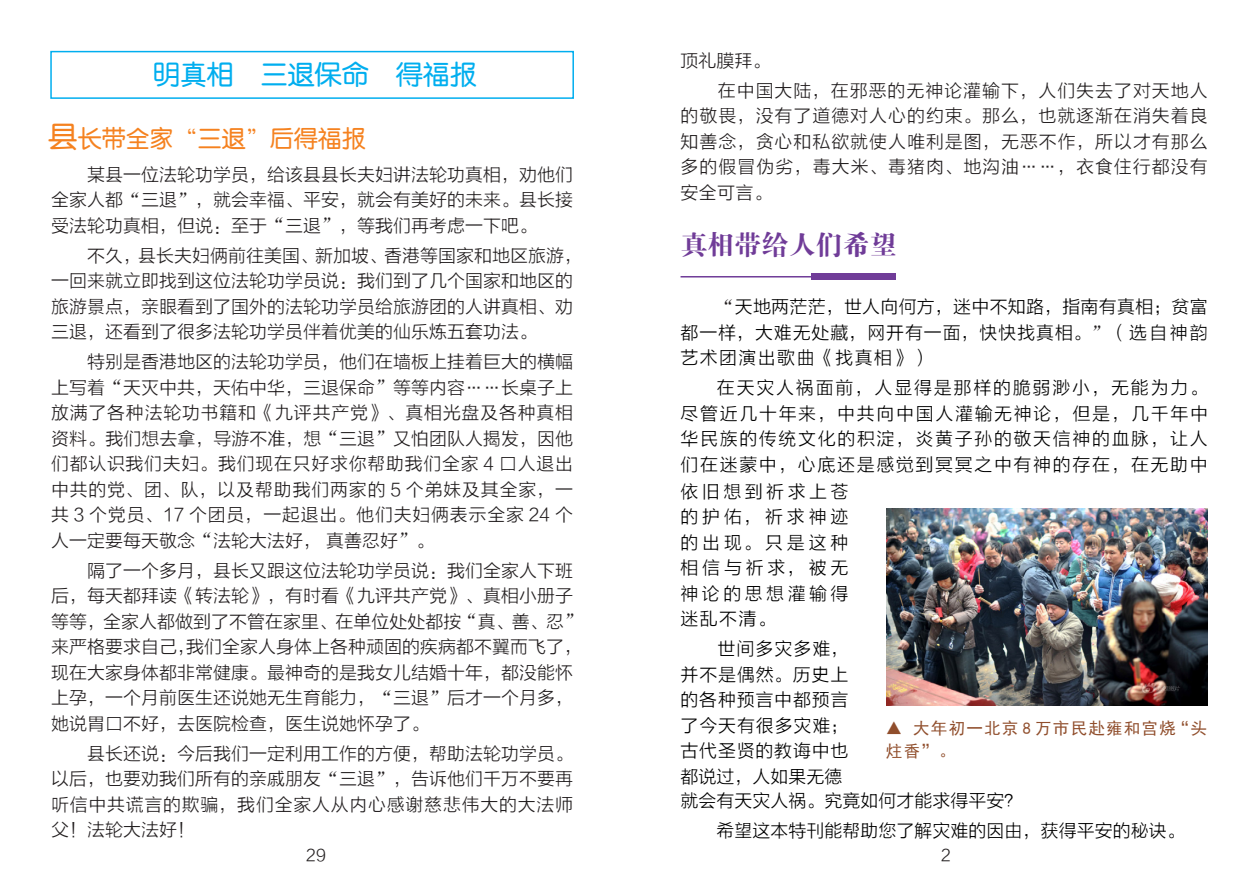
<style>
.page{position:relative;width:1259px;height:893px;background:#fff}
.page>*{position:absolute;margin:0;border:0;box-sizing:border-box;transform-origin:0 0}
.t1{font:27px "FZY3 K GBK1 0";color:#00aeef}
.t2{font:27px "FZDBSK GBK1 0";color:#703c98}
.t3{font:24px "FZY3 K GBK1 0";color:#f58220}
.t4{font:18px/25.5px "FZLTXHK";color:#231f20;text-align:justify}
.t5{font:18px/25.5px "FZLTXHK";letter-spacing:.045em;color:#000;text-align:justify}
.t6{font:18px/30px "FZLTXHK";letter-spacing:.05em;color:#231f20}
.t7{font:18px "FZLTXHK";color:#000}
.t8{font:16.5px/22.5px "Sim Hei";letter-spacing:.075em;color:#904e2c}
.t9{font:16.5px "FZLTXHK";color:#231f20}
.s1{font-size:30px}
.s2{font-family:"Sim Sun"}
.s3{font-family:"Sim Sun";color:#231f20}
</style>
<div class="page">
<div style="left:50px;top:51px;width:524px;height:48px;border:2px solid #00aeef"></div>
<div style="left:811px;top:274px;width:84px;height:6px;background:#703c98"></div>
<hr style="left:680px;top:276px;width:174px;height:1px;background:#703c98">
<img style="left:887px;top:508px;width:321px;height:198px">
<h1 class="t1" style="left:153px;top:60px;width:325px">明真相 三退保命 得福报</h1>
<h2 class="t3" style="left:48px;top:126px;width:320px"><span class="s1">县</span>长带全家“三退”后得福报</h2>
<p class="t4" style="left:51px;top:162px;width:523px">　　某县一位法轮功学员，给该县县长夫妇讲法轮功真相，劝他们全家人都<span class="s2">“</span>三退<span class="s2">”</span>，就会幸福、平安，就会有美好的未来。县长接受法轮功真相，但说：至于<span class="s2">“</span>三退<span class="s2">”</span>，等我们再考虑一下吧。</p>
<p class="t4" style="left:51px;top:243px;width:532px;text-align:left">　　不久，县长夫妇俩前往美国、新加坡、香港等国家和地区旅游，一回来就立即找到这位法轮功学员说：我们到了几个国家和地区的旅游景点，亲眼看到了国外的法轮功学员给旅游团的人讲真相、劝三退，还看到了很多法轮功学员伴着优美的仙乐炼五套功法。</p>
<p class="t4" style="left:51px;top:349px;width:524px">　　特别是香港地区的法轮功学员，他们在墙板上挂着巨大的横幅上写着<span class="s2">“</span>天灭中共，天佑中华，三退保命<span class="s2">”</span>等等内容……长桌子上放满了各种法轮功书籍和《九评共产党》、真相光盘及各种真相资料。我们想去拿，导游不准，想<span class="s2">“</span>三退<span class="s2">”</span>又怕团队人揭发，因他们都认识我们夫妇。我们现在只好求你帮助我们全家 4 口人退出中共的党、团、队，以及帮助我们两家的 5 个弟妹及其全家，一共 3 个党员、17 个团员，一起退出。他们夫妇俩表示全家 24 个人一定要每天敬念<span class="s2">“</span>法轮大法好，真善忍好<span class="s2">”</span>。</p>
<p class="t4" style="left:51px;top:558px;width:532px;text-align:left">　　隔了一个多月，县长又跟这位法轮功学员说：我们全家人下班后，每天都拜读《转法轮》，有时看《九评共产党》、真相小册子等等，全家人都做到了不管在家里、在单位处处都按<span class="s2">“</span>真、善、忍<span class="s2">”</span>来严格要求自己，我们全家人身体上各种顽固的疾病都不翼而飞了，现在大家身体都非常健康。最神奇的是我女儿结婚十年，都没能怀上孕，一个月前医生还说她无生育能力，<span class="s2">“</span>三退<span class="s2">”</span>后才一个月多，她说胃口不好，去医院检查，医生说她怀孕了。</p>
<p class="t4" style="left:51px;top:741px;width:523px">　　县长还说：今后我们一定利用工作的方便，帮助法轮功学员。以后，也要劝我们所有的亲戚朋友<span class="s2">“</span>三退<span class="s2">”</span>，告诉他们千万不要再听信中共谎言的欺骗，我们全家人从内心感谢慈悲伟大的大法师父！法轮大法好！</p>
<p class="t9" style="left:306px;top:846px;width:21px">29</p>
<p class="t6" style="left:718px;top:46px;width:491px;text-indent:-37px">顶礼膜拜。<br>在中国大陆，在邪恶的无神论灌输下，人们失去了对天地人</p>
<p class="t4" style="left:680px;top:104px;width:529px">的敬畏，没有了道德对人心的约束。那么，也就逐渐在消失着良知善念，贪心和私欲就使人唯利是图，无恶不作，所以才有那么多的假冒伪劣，毒大米、毒猪肉、地沟油……，衣食住行都没有安全可言。</p>
<h1 class="t2" style="left:680px;top:230px;width:217px">真相带给人们希望</h1>
<p class="t5" style="left:680px;top:295px;width:529px;text-indent:36px"><span class="s3">“</span>天地两茫茫，世人向何方，迷中不知路，指南有真相；贫富都一样，大难无处藏，网开有一面，快快找真相。<span class="s3">”</span>（选自神韵艺术团演出歌曲《找真相》）</p>
<p class="t5" style="left:680px;top:376px;width:529px;text-indent:36px">在天灾人祸面前，人显得是那样的脆弱渺小，无能为力。尽管近几十年来，中共向中国人灌输无神论，但是，几千年中华民族的传统文化的积淀，炎黄子孙的敬天信神的血脉，让人们在迷蒙中，心底还是感觉到冥冥之中有神的存在，在无助中</p>
<p class="t5" style="left:680px;top:479px;width:169px">依旧想到祈求上苍的护佑，祈求神迹的出现。只是这种相信与祈求，被无神论的思想灌输得迷乱不清。</p>
<p class="t5" style="left:680px;top:637px;width:343px;text-align:left;text-indent:37px">世间多灾多难，<br>并不是偶然。历史上<br>的各种预言中都预言<br>了今天有很多灾难；<br>古代圣贤的教诲中也<br>都说过，人如果无德<br>就会有天灾人祸。究竟如何才能求得平安？</p>
<p class="t7" style="left:716px;top:821px;width:469px">希望这本特刊能帮助您了解灾难的因由，获得平安的秘诀。</p>
<p class="t8" style="left:886px;top:717px;width:322px">▲ 大年初一北京 8 万市民赴雍和宫烧“头炷香”。</p>
<p class="t9" style="left:941px;top:846px;width:11px">2</p>
</div>
